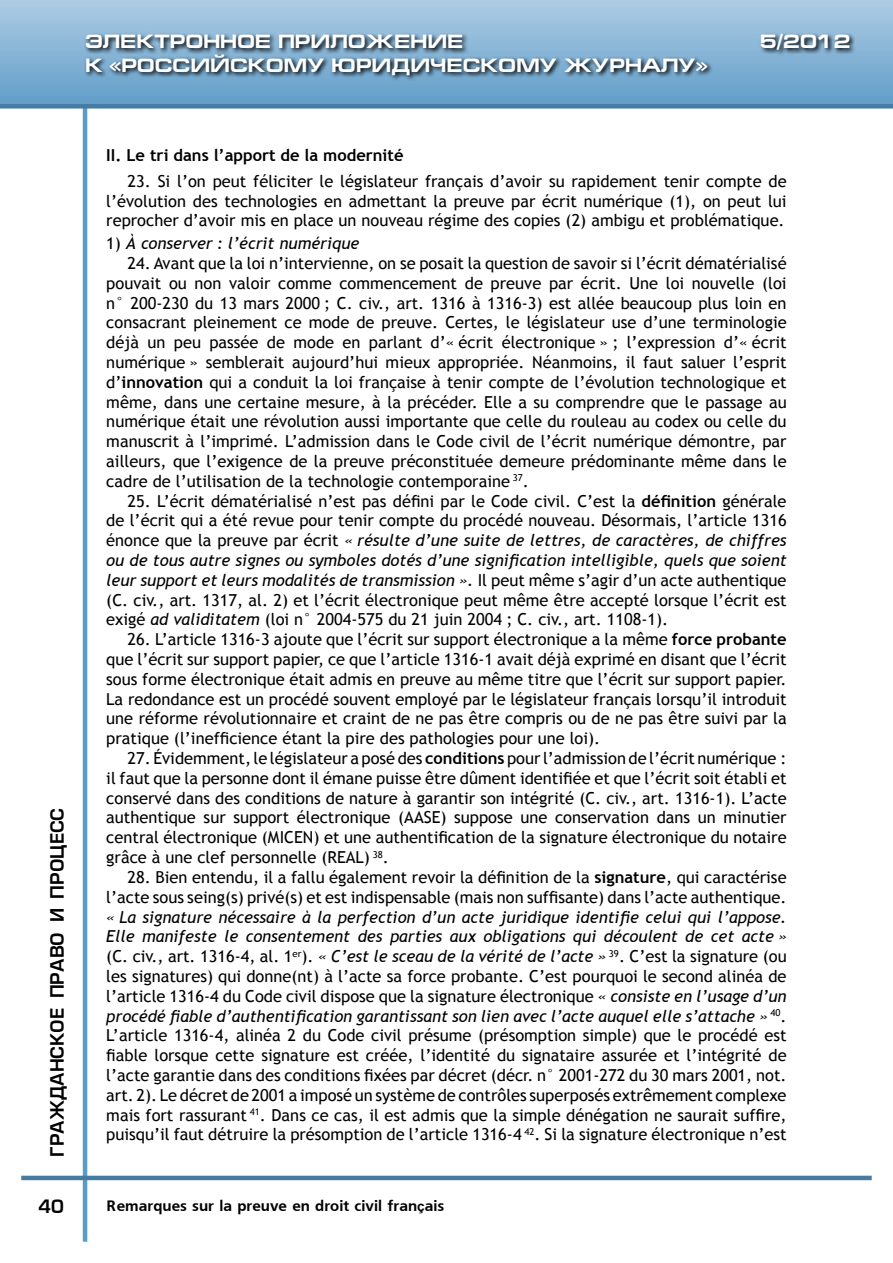
<style>
.page{position:relative;width:893px;height:1263px;background:#fff}
.page>*{position:absolute;margin:0;border:0;box-sizing:border-box;transform-origin:0 0}
.t1{font:700 19.5px "Europe Ext";color:#fff}
.t2{font:18px "Europe Demi Normal";color:#000}
.t3{font:16.5px/19.8px "Trebuchet MS";color:#000;text-align:justify}
.t4{font:700 16.5px "Trebuchet MS";color:#000}
.t5{font:italic 16.5px "Trebuchet MS";color:#000}
.t6{font:15px "Free Set Bold Cyrillic";color:#000}
.s1{font-style:normal}
.s2{font-weight:700}
.s3{font-style:italic}
.s4{font-family:"Arial";font-weight:700;font-size:13.5px}
</style>
<div class="page">
<hr style="left:83px;top:89px;width:4px;height:1153px;background:#589cca">
<hr style="left:21px;top:1176px;width:851px;height:4px;background:#467ba2">
<div style="left:0;top:0;width:893px;height:106px;background:linear-gradient(to bottom,#aecce4,#619dc9)"></div>
<div style="left:0;top:104px;width:893px;height:5px;background:#467ba2"></div>
<svg style="left:84px;top:31px;width:771px;height:50px;background:#6b91ac"></svg>
<p class="t1" style="left:85px;top:31px;width:380px">ЭЛЕКТРОННОЕ ПРИЛОЖЕНИЕ</p>
<p class="t1" style="left:760px;top:31px;width:92px">5/2012</p>
<p class="t1" style="left:85px;top:54px;width:624px">К «РОССИЙСКОМУ ЮРИДИЧЕСКОМУ ЖУРНАЛУ»</p>
<p class="t2" style="left:47px;top:1157px;width:348px;rotate:-90deg">гражданскоеправоипроцесс</p>
<p class="t2" style="left:38px;top:1196px;width:27px">40</p>
<p class="t4" style="left:106px;top:145px;width:299px">II. Le tri dans l’apport de la modernité</p>
<p class="t3" style="left:106px;top:171px;width:682px;text-indent:21px">23. Si l’on peut féliciter le législateur français d’avoir su rapidement tenir compte de l’évolution des technologies en admettant la preuve par écrit numérique (1), on peut lui reprocher d’avoir mis en place un nouveau régime des copies (2) ambigu et problématique.</p>
<p class="t5" style="left:106px;top:234px;width:255px"><span class="s1">1)</span> À conserver : l’écrit numérique</p>
<p class="t3" style="left:106px;top:253px;width:682px;text-indent:21px">24. Avant que la loi n’intervienne, on se posait la question de savoir si l’écrit dématérialisé pouvait ou non valoir comme commencement de preuve par écrit. Une loi nouvelle (loi n° 200-230 du 13 mars 2000 ; C. civ., art. 1316 à 1316-3) est allée beaucoup plus loin en consacrant pleinement ce mode de preuve. Certes, le législateur use d’une terminologie déjà un peu passée de mode en parlant d’« écrit électronique » ; l’expression d’« écrit numérique » semblerait aujourd’hui mieux appropriée. Néanmoins, il faut saluer l’esprit d’<span class="s2">innovation</span> qui a conduit la loi française à tenir compte de l’évolution technologique et même, dans une certaine mesure, à la précéder. Elle a su comprendre que le passage au numérique était une révolution aussi importante que celle du rouleau au codex ou celle du manuscrit à l’imprimé. L’admission dans le Code civil de l’écrit numérique démontre, par ailleurs, que l’exigence de la preuve préconstituée demeure prédominante même dans le cadre de l’utilisation de la technologie contemporaine <sup>37</sup>.</p>
<p class="t3" style="left:106px;top:491px;width:682px;text-indent:21px">25. L’écrit dématérialisé n’est pas défini par le Code civil. C’est la <span class="s2">définition</span> générale de l’écrit qui a été revue pour tenir compte du procédé nouveau. Désormais, l’article 1316 énonce que la preuve par écrit <span class="s3">« résulte d’une suite de lettres, de caractères, de chiffres ou de tous autre signes ou symboles dotés d’une signification intelligible, quels que soient leur support et leurs modalités de transmission ».</span> Il peut même s’agir d’un acte authentique (C. civ., art. 1317, al. 2) et l’écrit électronique peut même être accepté lorsque l’écrit est exigé <span class="s3">ad validitatem</span> (loi n° 2004-575 du 21 juin 2004 ; C. civ., art. 1108-1).</p>
<p class="t3" style="left:106px;top:630px;width:682px;text-indent:21px">26. L’article 1316-3 ajoute que l’écrit sur support électronique a la même <span class="s2">force probante </span>que l’écrit sur support papier, ce que l’article 1316-1 avait déjà exprimé en disant que l’écrit sous forme électronique était admis en preuve au même titre que l’écrit sur support papier.<br>La redondance est un procédé souvent employé par le législateur français lorsqu’il introduit une réforme révolutionnaire et craint de ne pas être compris ou de ne pas être suivi par la pratique (l’inefficience étant la pire des pathologies pour une loi).</p>
<p class="t3" style="left:106px;top:748px;width:682px;text-indent:21px">27. Évidemment, le législateur a posé des <span class="s2">conditions</span> pour l’admission de l’écrit numérique : il faut que la personne dont il émane puisse être dûment identifiée et que l’écrit soit établi et conservé dans des conditions de nature à garantir son intégrité (C. civ., art. 1316-1). L’acte authentique sur support électronique (AASE) suppose une conservation dans un minutier central électronique (MICEN) et une authentification de la signature électronique du notaire grâce à une clef personnelle (REAL) <sup>38</sup>.</p>
<p class="t3" style="left:106px;top:867px;width:682px;text-align:right">28. Bien entendu, il a fallu également revoir la définition de la <span class="s2">signature</span>, qui caractérise l’acte sous seing(s) privé(s) et est indispensable (mais non suffisante) dans l’acte authentique.</p>
<p class="t3" style="left:106px;top:907px;width:682px"><span class="s3">« La signature nécessaire à la perfection d’un acte juridique identifie celui qui l’appose.<br>Elle manifeste le consentement des parties aux obligations qui découlent de cet acte » </span>(C. civ., art. 1316-4, al. 1<sup>er</sup>). <span class="s3">« C’est le sceau de la vérité de l’acte »</span> <sup>39</sup>. C’est la signature (ou les signatures) qui donne(nt) à l’acte sa force probante. C’est pourquoi le second alinéa de l’article 1316-4 du Code civil dispose que la signature électronique <span class="s3">« consiste en l’usage d’un procédé fiable d’authentification garantissant son lien avec l’acte auquel elle s’attache »</span> <sup>40</sup>.<br>L’article 1316-4, alinéa 2 du Code civil présume (présomption simple) que le procédé est fiable lorsque cette signature est créée, l’identité du signataire assurée et l’intégrité de l’acte garantie dans des conditions fixées par décret (décr. n° 2001-272 du 30 mars 2001, not. art. 2). Le décret de 2001 a imposé un système de contrôles superposés extrêmement complexe mais fort rassurant <sup>41</sup>. Dans ce cas, il est admis que la simple dénégation ne saurait suffire, puisqu’il faut détruire la présomption de l’article 1316-4 <sup>42</sup>. Si la signature électronique n’est</p>
<p class="t6" style="left:106px;top:1197px;width:340px">Remarques sur la preuve en droit civil fran<span class="s4">ç</span>ais</p>
</div>
